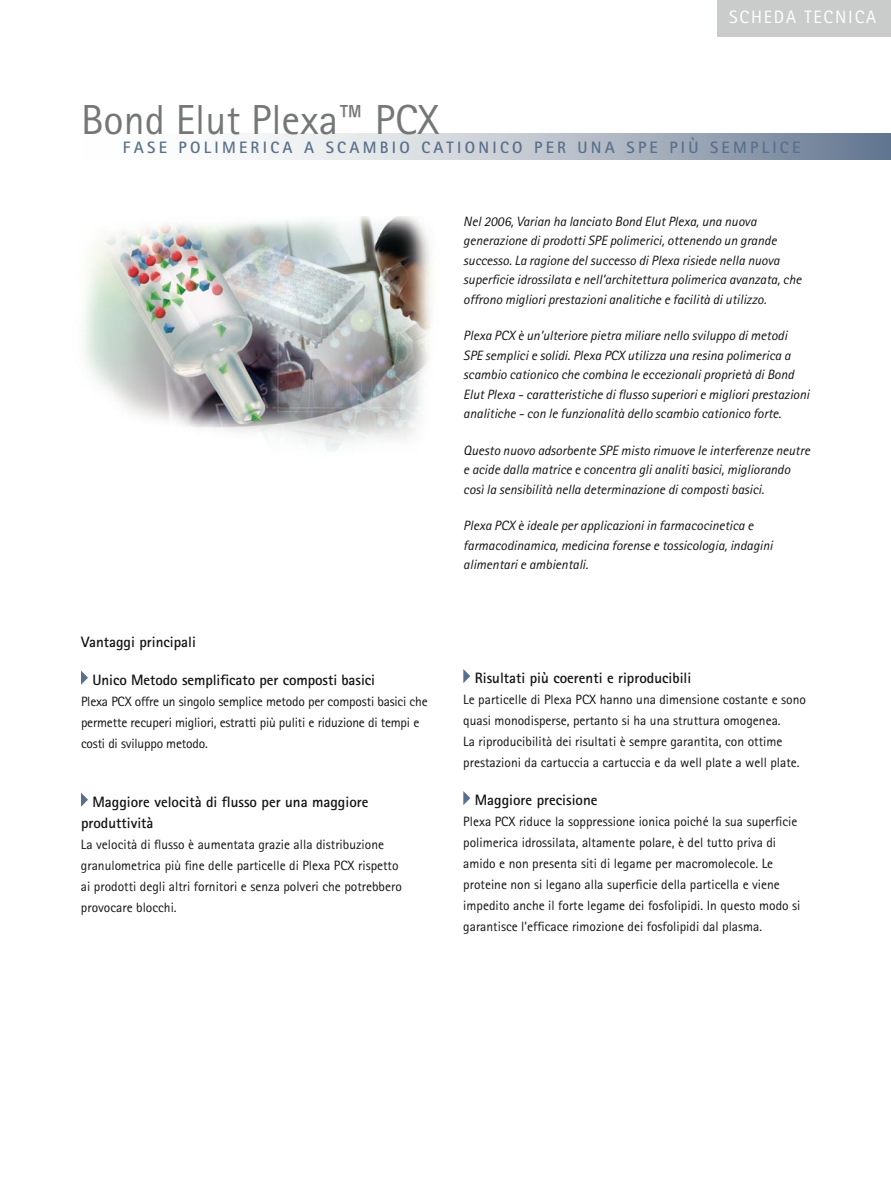
<style>
.page{position:relative;width:891px;height:1188px;background:#fff}
.page>*{position:absolute;margin:0;border:0;box-sizing:border-box;transform-origin:0 0}
.t1{font:42px "Rotis Sans Serif";color:#747776}
.t2{font:18px "Rotis Sans Serif";letter-spacing:.1em;color:#fff}
.t3{font:700 16.5px "Rotis Sans Serif";letter-spacing:.2em;color:#596f8b}
.t4{font:700 15px/21px "Rotis Sans Serif";color:#121212}
.t5{font:13.5px/21px "Rotis Sans Serif";color:#121212}
.t6{font:italic 13.5px/19.5px "Rotis Sans Serif";color:#121212}
</style>
<div class="page">
<div style="left:717px;top:0;width:174px;height:37px;background:#c9cccb"></div>
<svg style="left:252px;top:133px;width:639px;height:26px;background:#b5bdc8"></svg>
<img style="left:84px;top:216px;width:348px;height:235px">
<svg style="left:81px;top:671px;width:7px;height:14px"></svg>
<svg style="left:81px;top:793px;width:7px;height:14px"></svg>
<svg style="left:463px;top:669px;width:7px;height:14px"></svg>
<svg style="left:463px;top:791px;width:7px;height:14px"></svg>
<h1 class="t1" style="left:81px;top:95px;width:360px">Bond Elut Plexa™ PCX</h1>
<h2 class="t2" style="left:729px;top:7px;width:149px">SCHEDA TECNICA</h2>
<p class="t3" style="left:123px;top:137px;width:216px">Fase Polimerica a SCAM</p>
<p class="t3" style="left:380px;top:137px;width:22px">BIO</p>
<p class="t3" style="left:421px;top:137px;width:82px">CA TIO NICO</p>
<p class="t3" style="left:534px;top:137px;width:22px">PER</p>
<p class="t3" style="left:578px;top:137px;width:146px">UNA SPE PI Ù SEM</p>
<p class="t3" style="left:750px;top:137px;width:22px">PLICE</p>
<p class="t4" style="left:81px;top:631px;width:116px">Vantaggi principali</p>
<p class="t4" style="left:92px;top:669px;width:284px">Unico Metodo semplificato per composti basici</p>
<p class="t5" style="left:81px;top:691px;width:348px">Plexa PCX offre un singolo semplice metodo per composti basici che permette recuperi migliori, estratti più puliti e riduzione di tempi e costi di sviluppo metodo.</p>
<p class="t4" style="left:81px;top:791px;width:289px;text-indent:11px">Maggiore velocità di flusso per una maggiore produttività</p>
<p class="t5" style="left:81px;top:834px;width:322px">La velocità di flusso è aumentata grazie alla distribuzione granulometrica più fine delle particelle di Plexa PCX rispetto ai prodotti degli altri fornitori e senza polveri che potrebbero provocare blocchi.</p>
<p class="t6" style="left:463px;top:212px;width:340px">Nel 2006, Varian ha lanciato Bond Elut Plexa, una nuova generazione di prodotti SPE polimerici, ottenendo un grande successo. La ragione del successo di Plexa risiede nella nuova superficie idrossilata e nell’architettura polimerica avanzata, che offrono migliori prestazioni analitiche e facilità di utilizzo.</p>
<p class="t6" style="left:463px;top:326px;width:348px">Plexa PCX è un’ulteriore pietra miliare nello sviluppo di metodi SPE semplici e solidi. Plexa PCX utilizza una resina polimerica a scambio cationico che combina le eccezionali proprietà di Bond Elut Plexa - caratteristiche di flusso superiori e migliori prestazioni analitiche - con le funzionalità dello scambio cationico forte.</p>
<p class="t6" style="left:463px;top:441px;width:348px">Questo nuovo adsorbente SPE misto rimuove le interferenze neutre e acide dalla matrice e concentra gli analiti basici, migliorando così la sensibilità nella determinazione di composti basici.</p>
<p class="t6" style="left:463px;top:516px;width:311px">Plexa PCX è ideale per applicazioni in farmacocinetica e farmacodinamica, medicina forense e tossicologia, indagini alimentari e ambientali.</p>
<p class="t4" style="left:475px;top:667px;width:218px">Risultati più coerenti e riproducibili</p>
<p class="t5" style="left:463px;top:689px;width:344px">Le particelle di Plexa PCX hanno una dimensione costante e sono quasi monodisperse, pertanto si ha una struttura omogenea.<br>La riproducibilità dei risultati è sempre garantita, con ottime prestazioni da cartuccia a cartuccia e da well plate a well plate.</p>
<p class="t4" style="left:475px;top:789px;width:124px">Maggiore precisione</p>
<p class="t5" style="left:463px;top:811px;width:339px">Plexa PCX riduce la soppressione ionica poiché la sua superficie polimerica idrossilata, altamente polare, è del tutto priva di amido e non presenta siti di legame per macromolecole. Le proteine non si legano alla superficie della particella e viene impedito anche il forte legame dei fosfolipidi. In questo modo si garantisce l’efficace rimozione dei fosfolipidi dal plasma.</p>
</div>
